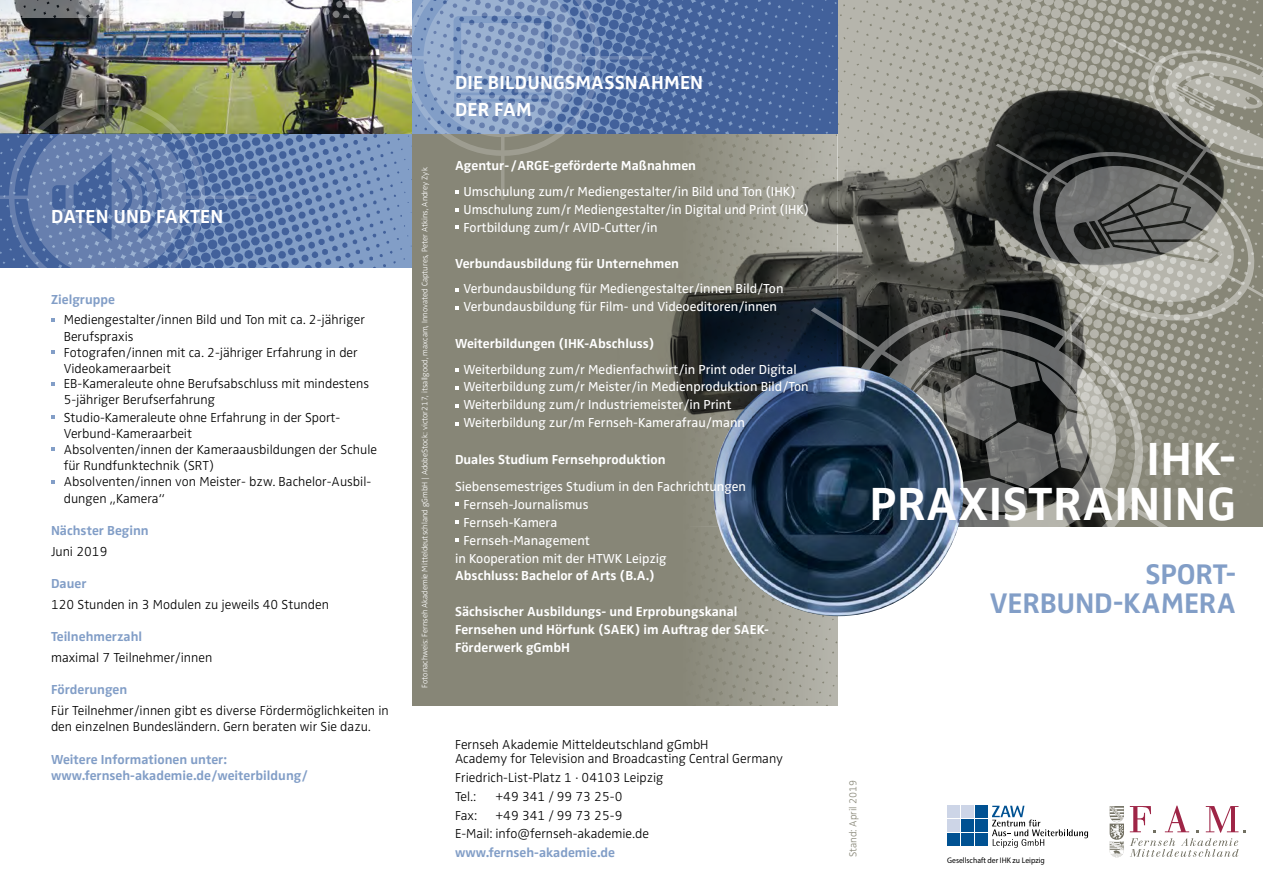
<style>
.page{position:relative;width:1263px;height:893px;background:#fff}
.page>*{position:absolute;margin:0;border:0;box-sizing:border-box;transform-origin:0 0}
.t1{font:700 48.15px "Zwo OT";letter-spacing:.01em;color:#fff}
.t2{font:700 29.4px/28.5px "Zwo OT";letter-spacing:-.005em;color:#829ec7;text-align:right}
.t3{font:700 19.5px/26.8px "Zwo OT";letter-spacing:.01em;color:#fff}
.t4{font:300 13.5px/16.2px "Zwo OT";color:#000}
.t5{font:13.5px/17.9px "Zwo OT";color:#fff}
.t6{font:700 13.5px/17.9px "Zwo OT";color:#fff}
.t7{font:700 13.5px/16.2px "Zwo OT";color:#829ec7}
.t8{font:300 10.5px "Zwo OT";color:#878677}
.t9{font:300 8.25px "Zwo OT";color:#fff}
.t10{font:8.1px "Myriad Pro";color:#000;scale:.95 1}
</style>
<div class="page">
<img style="left:0;top:18px;width:352px;height:116px">
<svg style="left:257px;top:134px;width:155px;height:134px;background:#708dba"></svg>
<img style="left:838px;top:0;width:425px;height:21px">
<img style="left:412px;top:200px;width:426px;height:505px">
<img style="left:0;top:0;width:352px;height:18px">
<img style="left:618px;top:134px;width:166px;height:393px">
<img style="left:653px;top:0;width:185px;height:134px">
<svg style="left:352px;top:0;width:301px;height:200px;background:#7f90a2"></svg>
<img style="left:0;top:47px;width:257px;height:275px">
<svg style="left:1130px;top:806px;width:116px;height:51px"></svg>
<svg style="left:1110px;top:806px;width:14px;height:51px"></svg>
<svg style="left:784px;top:21px;width:479px;height:602px;background:#898a85"></svg>
<img style="left:713px;top:366px;width:250px;height:250px;border-radius:125px">
<svg style="left:713px;top:366px;width:138px;height:178px;background:#30445a"></svg>
<svg style="left:51px;top:318px;width:4px;height:3px"></svg>
<svg style="left:51px;top:350px;width:4px;height:4px"></svg>
<svg style="left:51px;top:383px;width:4px;height:3px"></svg>
<svg style="left:51px;top:415px;width:4px;height:3px"></svg>
<svg style="left:51px;top:447px;width:4px;height:4px"></svg>
<svg style="left:51px;top:480px;width:4px;height:3px"></svg>
<div style="left:976px;top:805px;width:12px;height:13px;background:#005192"></div>
<div style="left:976px;top:820px;width:12px;height:12px;background:#005192"></div>
<div style="left:976px;top:834px;width:12px;height:12px;background:#005192"></div>
<div style="left:961px;top:820px;width:13px;height:12px;background:#005192"></div>
<div style="left:961px;top:834px;width:13px;height:12px;background:#005192"></div>
<div style="left:947px;top:834px;width:12px;height:12px;background:#005192"></div>
<div style="left:947px;top:820px;width:12px;height:12px;background:#cdd5e7"></div>
<div style="left:947px;top:805px;width:12px;height:13px;background:#cdd5e7"></div>
<div style="left:961px;top:805px;width:13px;height:13px;background:#cdd5e7"></div>
<svg style="left:992px;top:806px;width:96px;height:42px"></svg>
<svg style="left:722px;top:328px;width:129px;height:130px;background:#2f415c"></svg>
<svg style="left:455px;top:288px;width:3px;height:4px"></svg>
<svg style="left:455px;top:306px;width:3px;height:4px"></svg>
<svg style="left:455px;top:386px;width:3px;height:4px"></svg>
<svg style="left:455px;top:404px;width:3px;height:4px"></svg>
<svg style="left:455px;top:422px;width:3px;height:4px"></svg>
<svg style="left:455px;top:502px;width:3px;height:4px"></svg>
<svg style="left:455px;top:520px;width:3px;height:4px"></svg>
<svg style="left:455px;top:538px;width:3px;height:4px"></svg>
<h3 class="t3" style="left:51px;top:204px;width:174px">DATEN UND FAKTEN</h3>
<p class="t7" style="left:51px;top:291px;width:65px">Zielgruppe</p>
<p class="t4" style="left:64px;top:312px;width:303px">Mediengestalter/innen Bild und Ton mit ca. 2-jähriger Berufspraxis<br>Fotografen/innen mit ca. 2-jähriger Erfahrung in der Videokameraarbeit</p>
<p class="t4" style="left:64px;top:375px;width:307px">EB-Kameraleute ohne Berufsabschluss mit mindestens<br>5-jähriger Berufserfahrung</p>
<p class="t4" style="left:64px;top:409px;width:315px">Studio-Kameraleute ohne Erfahrung in der Sport-Verbund-Kameraarbeit<br>Absolventen/innen der Kameraausbildungen der Schule für Rundfunktechnik (SRT)<br>Absolventen/innen von Meister- bzw. Bachelor-Ausbil&shy;dungen „Kamera“</p>
<p class="t7" style="left:51px;top:523px;width:99px">Nächster Beginn</p>
<p class="t4" style="left:51px;top:543px;width:58px">Juni 2019</p>
<p class="t7" style="left:51px;top:576px;width:37px">Dauer</p>
<p class="t4" style="left:51px;top:596px;width:279px">120 Stunden in 3 Modulen zu jeweils 40 Stunden</p>
<p class="t7" style="left:51px;top:629px;width:93px">Teilnehmerzahl</p>
<p class="t4" style="left:51px;top:650px;width:163px">maximal 7 Teilnehmer/innen</p>
<p class="t7" style="left:51px;top:682px;width:78px">Förderungen</p>
<p class="t4" style="left:51px;top:703px;width:339px">Für Teilnehmer/innen gibt es diverse Fördermöglichkeiten in den einzelnen Bundesländern. Gern beraten wir Sie dazu.</p>
<p class="t7" style="left:51px;top:751px;width:258px">Weitere Informationen unter: www.fernseh-akademie.de/weiterbildung/</p>
<p class="t9" style="left:420px;top:688px;width:522px;rotate:-90deg">Fotonachweis: Fernseh Akademie Mitteldeutschland gGmbH | AdobeStock: victor217, itsallgood, maxcam, Innovated Captures, Peter Atkins, Andrey Zyk</p>
<h3 class="t3" style="left:455px;top:70px;width:249px">DIE BILDUNGSMASSNAHMEN<br>DER FAM</h3>
<p class="t6" style="left:455px;top:156px;width:243px">Agentur- / ARGE-geförderte Maßnahmen</p>
<p class="t5" style="left:463px;top:183px;width:347px">Umschulung zum/r Mediengestalter/in Bild und Ton (IHK)<br>Umschulung zum/r Mediengestalter/in Digital und Print (IHK)<br>Fortbildung zum/r AVID-Cutter/in</p>
<p class="t6" style="left:455px;top:255px;width:226px">Verbundausbildung für Unternehmen</p>
<p class="t5" style="left:463px;top:280px;width:321px">Verbundausbildung für Mediengestalter/innen Bild/Ton<br>Verbundausbildung für Film- und Videoeditoren/innen</p>
<p class="t6" style="left:455px;top:335px;width:201px">Weiterbildungen (IHK-Abschluss)</p>
<p class="t5" style="left:463px;top:360px;width:347px">Weiterbildung zum/r Medienfachwirt/in Print oder Digital Weiterbildung zum/r Meister/in Medienproduktion Bild/Ton Weiterbildung zum/r Industriemeister/in Print Weiterbildung zur/m Fernseh-Kamerafrau/mann</p>
<p class="t6" style="left:455px;top:451px;width:212px">Duales Studium Fernsehproduktion</p>
<p class="t5" style="left:455px;top:478px;width:293px">Siebensemestriges Studium in den Fachrichtungen</p>
<p class="t5" style="left:463px;top:496px;width:126px">Fernseh-Journalismus</p>
<p class="t5" style="left:463px;top:514px;width:95px">Fernseh-Kamera</p>
<p class="t5" style="left:463px;top:532px;width:128px">Fernseh-Management</p>
<p class="t5" style="left:455px;top:549px;width:213px">in Kooperation mit der HTWK Leipzig</p>
<p class="t6" style="left:455px;top:567px;width:201px">Abschluss: Bachelor of Arts (B.A.)</p>
<p class="t6" style="left:455px;top:603px;width:315px">Sächsischer Ausbildungs- und Erprobungskanal<br>Fernsehen und Hörfunk (SAEK) im Auftrag der SAEK-<br>Förderwerk gGmbH</p>
<p class="t4" style="left:455px;top:738px;width:330px;line-height:14.2px">Fernseh Akademie Mitteldeutschland gGmbH<br>Academy for Television and Broadcasting Central Germany</p>
<p class="t4" style="left:455px;top:769px;width:210px;line-height:18.8px">Friedrich-List-Platz 1 · 04103 Leipzig<br>Tel.:</p>
<p class="t4" style="left:495px;top:789px;width:128px">+49 341 / 99 73 25-0</p>
<p class="t4" style="left:455px;top:806px;width:196px;line-height:18.8px;text-indent:40px">+49 341 / 99 73 25-9<br>E-Mail: info@fernseh-akademie.de</p>
<p class="t7" style="left:455px;top:845px;width:162px">www.fernseh-akademie.de</p>
<p class="t4" style="left:455px;top:807px;width:24px">Fax:</p>
<h1 class="t1" style="left:1146px;top:431px;width:91px">IHK-</h1>
<h1 class="t1" style="left:869px;top:476px;width:368px">PRAXISTRAINING</h1>
<h2 class="t2" style="left:990px;top:561px;width:248px">SPORT-<br>VERBUND-KAMERA</h2>
<p class="t8" style="left:847px;top:857px;width:79px;rotate:-90deg">Stand: April 2019</p>
<p class="t10" style="left:947px;top:855px;width:104px">Gesellschaft der IHK zu Leipzig</p>
</div>
